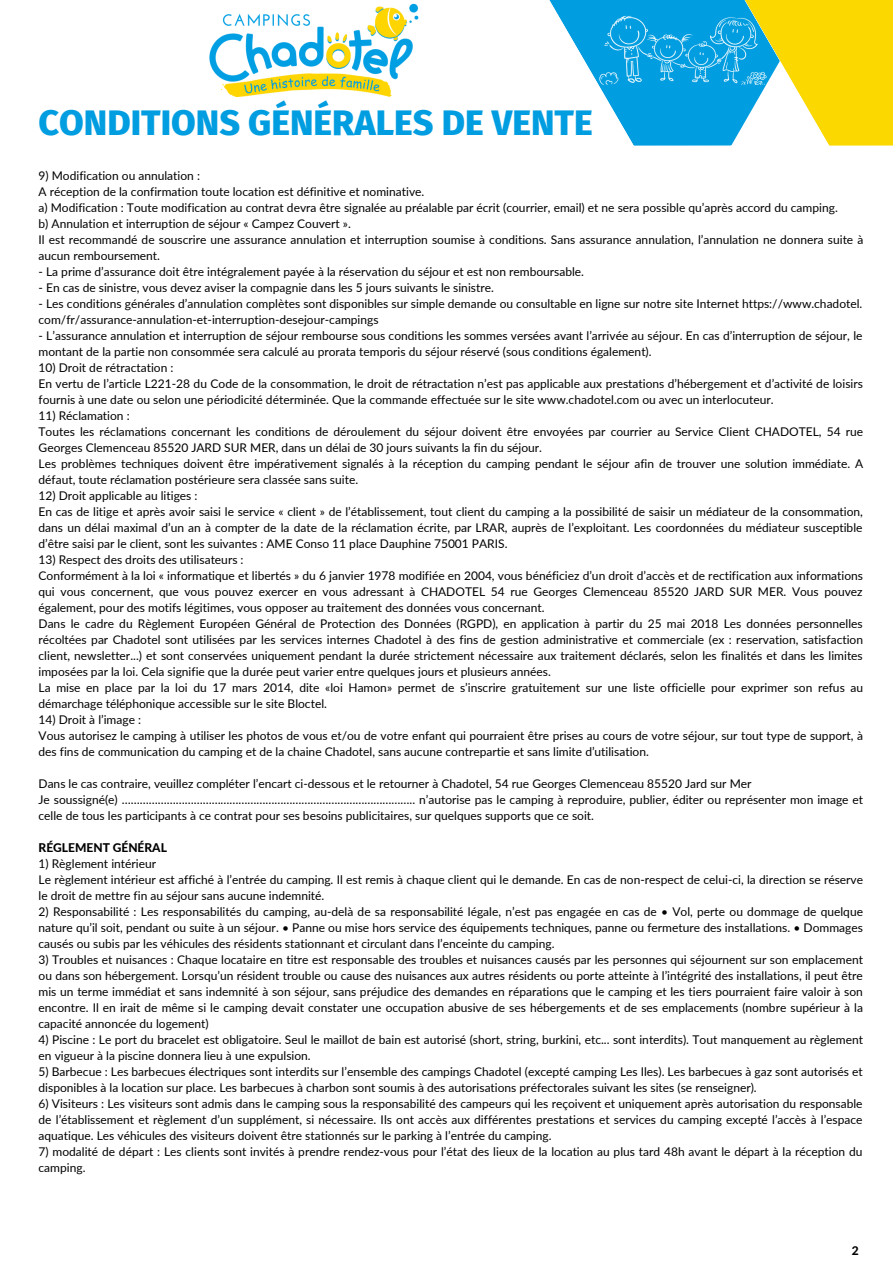
<style>
.page{position:relative;width:893px;height:1264px;background:#fff}
.page>*{position:absolute;margin:0;border:0;box-sizing:border-box;transform-origin:0 0}
.t1{font:800 35.7px "Fira Sans";color:#009de0}
.t2{font:12px/16px "Lato";color:#000}
.t3{font:800 12px "Lato";color:#000}
</style>
<div class="page">
<div style="left:804px;top:0;width:88px;height:146px;background:#fbd800"></div>
<svg style="left:549px;top:0;width:255px;height:146px"></svg>
<img style="left:209px;top:3px;width:210px;height:95px">
<img style="left:598px;top:12px;width:170px;height:77px">
<h1 class="t1" style="left:39px;top:102px;width:555px">CONDITIONS GÉNÉRALES DE VENTE</h1>
<p class="t2" style="left:39px;top:167px;width:826px">9) Modification ou annulation :<br>A réception de la confirmation toute location est définitive et nominative.<br>a) Modification : Toute modification au contrat devra être signalée au préalable par écrit (courrier, email) et ne sera possible qu’après accord du camping.<br>b) Annulation et interruption de séjour « Campez Couvert ».<br>Il est recommandé de souscrire une assurance annulation et interruption soumise à conditions. Sans assurance annulation, l’annulation ne donnera suite à aucun remboursement.</p>
<p class="t2" style="left:39px;top:263px;width:547px">- La prime d’assurance doit être intégralement payée à la réservation du séjour et est non remboursable.</p>
<p class="t2" style="left:39px;top:279px;width:457px">- En cas de sinistre, vous devez aviser la compagnie dans les 5 jours suivants le sinistre.</p>
<p class="t2" style="left:39px;top:295px;width:825px">- Les conditions générales d’annulation complètes sont disponibles sur simple demande ou consultable en ligne sur notre site Internet https://www.chadotel. com/fr/assurance-annulation-et-interruption-desejour-campings</p>
<p class="t2" style="left:39px;top:327px;width:825px">- L’assurance annulation et interruption de séjour rembourse sous conditions les sommes versées avant l’arrivée au séjour. En cas d’interruption de séjour, le montant de la partie non consommée sera calculé au prorata temporis du séjour réservé (sous conditions également).</p>
<p class="t2" style="left:39px;top:359px;width:825px">10) Droit de rétractation :<br>En vertu de l’article L221-28 du Code de la consommation, le droit de rétractation n’est pas applicable aux prestations d’hébergement et d’activité de loisirs fournis à une date ou selon une périodicité déterminée. Que la commande effectuée sur le site www.chadotel.com ou avec un interlocuteur.</p>
<p class="t2" style="left:39px;top:407px;width:826px">11) Réclamation :<br>Toutes les réclamations concernant les conditions de déroulement du séjour doivent être envoyées par courrier au Service Client CHADOTEL, 54 rue Georges Clemenceau 85520 JARD SUR MER, dans un délai de 30 jours suivants la fin du séjour.<br>Les problèmes techniques doivent être impérativement signalés à la réception du camping pendant le séjour afin de trouver une solution immédiate. A défaut, toute réclamation postérieure sera classée sans suite.</p>
<p class="t2" style="left:39px;top:487px;width:825px">12) Droit applicable au litiges :<br>En cas de litige et après avoir saisi le service « client » de l’établissement, tout client du camping a la possibilité de saisir un médiateur de la consommation, dans un délai maximal d’un an à compter de la date de la réclamation écrite, par LRAR, auprès de l’exploitant. Les coordonnées du médiateur susceptible d’être saisi par le client, sont les suivantes : AME Conso 11 place Dauphine 75001 PARIS.</p>
<p class="t2" style="left:39px;top:551px;width:826px">13) Respect des droits des utilisateurs :<br>Conformément à la loi « informatique et libertés » du 6 janvier 1978 modifiée en 2004, vous bénéficiez d’un droit d’accès et de rectification aux informations qui vous concernent, que vous pouvez exercer en vous adressant à CHADOTEL 54 rue Georges Clemenceau 85520 JARD SUR MER. Vous pouvez également, pour des motifs légitimes, vous opposer au traitement des données vous concernant.<br>Dans le cadre du Règlement Européen Général de Protection des Données (RGPD), en application à partir du 25 mai 2018 Les données personnelles récoltées par Chadotel sont utilisées par les services internes Chadotel à des fins de gestion administrative et commerciale (ex : reservation, satisfaction client, newsletter...) et sont conservées uniquement pendant la durée strictement nécessaire aux traitement déclarés, selon les finalités et dans les limites imposées par la loi. Cela signifie que la durée peut varier entre quelques jours et plusieurs années.<br>La mise en place par la loi du 17 mars 2014, dite «loi Hamon» permet de s’inscrire gratuitement sur une liste officielle pour exprimer son refus au démarchage téléphonique accessible sur le site Bloctel.</p>
<p class="t2" style="left:39px;top:711px;width:825px">14) Droit à l’image :<br>Vous autorisez le camping à utiliser les photos de vous et/ou de votre enfant qui pourraient être prises au cours de votre séjour, sur tout type de support, à des fins de communication du camping et de la chaine Chadotel, sans aucune contrepartie et sans limite d’utilisation.</p>
<p class="t2" style="left:39px;top:775px;width:826px">Dans le cas contraire, veuillez compléter l’encart ci-dessous et le retourner à Chadotel, 54 rue Georges Clemenceau 85520 Jard sur Mer<br>Je soussigné(e) …………………………………………………………………………………….. n’autorise pas le camping à reproduire, publier, éditer ou représenter mon image et celle de tous les participants à ce contrat pour ses besoins publicitaires, sur quelques supports que ce soit.</p>
<p class="t3" style="left:39px;top:840px;width:130px">RÉGLEMENT GÉNÉRAL</p>
<p class="t2" style="left:39px;top:855px;width:826px">1) Règlement intérieur<br>Le règlement intérieur est affiché à l’entrée du camping. Il est remis à chaque client qui le demande. En cas de non-respect de celui-ci, la direction se réserve le droit de mettre fin au séjour sans aucune indemnité.</p>
<p class="t2" style="left:39px;top:903px;width:825px;text-align:justify">2) Responsabilité : Les responsabilités du camping, au-delà de sa responsabilité légale, n’est pas engagée en cas de • Vol, perte ou dommage de quelque nature qu’il soit, pendant ou suite à un séjour. • Panne ou mise hors service des équipements techniques, panne ou fermeture des installations. • Dommages causés ou subis par les véhicules des résidents stationnant et circulant dans l’enceinte du camping.</p>
<p class="t2" style="left:39px;top:951px;width:825px;text-align:justify">3) Troubles et nuisances : Chaque locataire en titre est responsable des troubles et nuisances causés par les personnes qui séjournent sur son emplacement ou dans son hébergement. Lorsqu’un résident trouble ou cause des nuisances aux autres résidents ou porte atteinte à l’intégrité des installations, il peut être mis un terme immédiat et sans indemnité à son séjour, sans préjudice des demandes en réparations que le camping et les tiers pourraient faire valoir à son encontre. Il en irait de même si le camping devait constater une occupation abusive de ses hébergements et de ses emplacements (nombre supérieur à la capacité annoncée du logement)</p>
<p class="t2" style="left:39px;top:1031px;width:826px">4) Piscine : Le port du bracelet est obligatoire. Seul le maillot de bain est autorisé (short, string, burkini, etc... sont interdits). Tout manquement au règlement en vigueur à la piscine donnera lieu à une expulsion.</p>
<p class="t2" style="left:39px;top:1063px;width:825px">5) Barbecue : Les barbecues électriques sont interdits sur l’ensemble des campings Chadotel (excepté camping Les Iles). Les barbecues à gaz sont autorisés et disponibles à la location sur place. Les barbecues à charbon sont soumis à des autorisations préfectorales suivant les sites (se renseigner).</p>
<p class="t2" style="left:39px;top:1095px;width:825px;text-align:justify">6) Visiteurs : Les visiteurs sont admis dans le camping sous la responsabilité des campeurs qui les reçoivent et uniquement après autorisation du responsable de l’établissement et règlement d’un supplément, si nécessaire. Ils ont accès aux différentes prestations et services du camping excepté l’accès à l’espace aquatique. Les véhicules des visiteurs doivent être stationnés sur le parking à l’entrée du camping.</p>
<p class="t2" style="left:39px;top:1143px;width:825px">7) modalité de départ : Les clients sont invités à prendre rendez-vous pour l’état des lieux de la location au plus tard 48h avant le départ à la réception du camping.</p>
<p class="t3" style="left:851px;top:1243px;width:8px">2</p>
</div>
